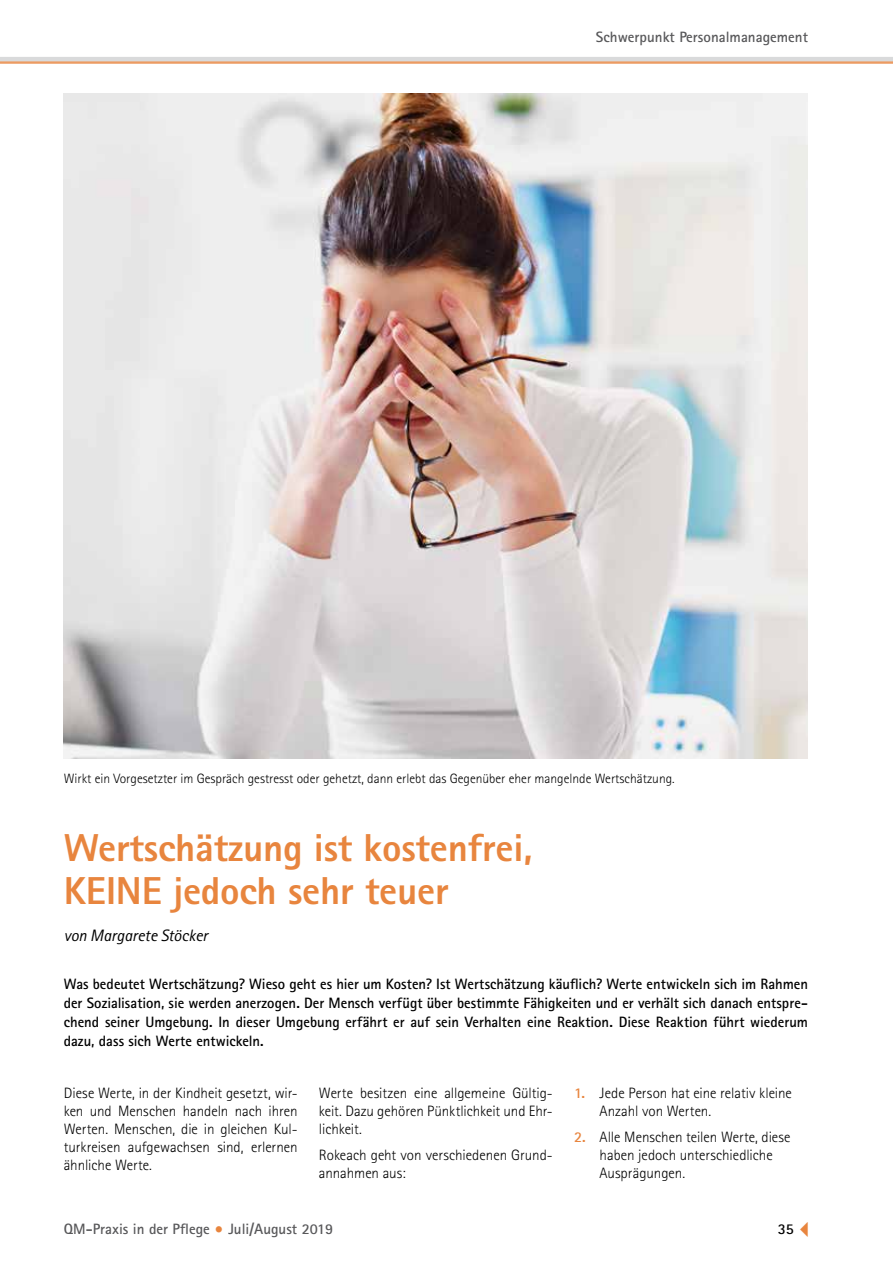
<style>
.page{position:relative;width:893px;height:1263px;background:#fff}
.page>*{position:absolute;margin:0;border:0;box-sizing:border-box;transform-origin:0 0}
.t1{font:800 39px/43.5px "Rotis Sans Serif Std";letter-spacing:-.005em;color:#e8853e}
.t2{font:italic 16.5px "Rotis Sans Serif Std";letter-spacing:-.005em;color:#000}
.t3{font:300 15px/18px "Rotis Sans Serif Std";color:#000}
.t4{font:700 15px/18.8px "Rotis Sans Serif Std";color:#000;text-align:justify}
.t5{font:700 15px "Rotis Sans Serif Std";color:#58585a}
.t6{font:300 13.5px "Rotis Sans Serif Std";color:#000}
.s1{font-weight:700;color:#e8853e}
.s2{color:#e8853e}
</style>
<div class="page">
<div style="left:0;top:49px;width:893px;height:20px;background:#fff;opacity:.59"></div>
<hr style="left:0;top:57px;width:893px;height:4px;background:#d9dadb">
<img style="left:64px;top:94px;width:744px;height:664px">
<p class="t5" style="left:596px;top:28px;width:213px">Schwerpunkt Personalmanagement</p>
<p class="t6" style="left:64px;top:771px;width:612px">Wirkt ein Vorgesetzter im Gespräch gestresst oder gehetzt, dann erlebt das Gegenüber eher mangelnde Wertschätzung.</p>
<h1 class="t1" style="left:64px;top:825px;width:470px">Wertschätzung ist kostenfrei,<br>KEINE jedoch sehr teuer</h1>
<p class="t2" style="left:64px;top:925px;width:145px">von Margarete Stöcker</p>
<p class="t4" style="left:64px;top:975px;width:746px">Was bedeutet Wertschätzung? Wieso geht es hier um Kosten? Ist Wertschätzung käuflich? Werte entwickeln sich im Rahmen der Sozialisation, sie werden anerzogen. Der Mensch verfügt über bestimmte Fähigkeiten und er verhält sich danach entspre&shy;chend seiner Umgebung. In dieser Umgebung erfährt er auf sein Verhalten eine Reaktion. Diese Reaktion führt wiederum dazu, dass sich Werte entwickeln.</p>
<p class="t3" style="left:64px;top:1083px;width:235px;text-align:justify">Diese Werte, in der Kindheit gesetzt, wir&shy;ken und Menschen handeln nach ihren Werten. Menschen, die in gleichen Kul&shy;turkreisen aufgewachsen sind, erlernen ähnliche Werte.</p>
<p class="t3" style="left:319px;top:1083px;width:235px;text-align:justify">Werte besitzen eine allgemeine Gültig&shy;keit. Dazu gehören Pünktlichkeit und Ehr&shy;lichkeit.</p>
<p class="t3" style="left:319px;top:1146px;width:235px">Rokeach geht von verschiedenen Grund&shy;annahmen aus:</p>
<p class="t3" style="left:600px;top:1083px;width:194px;text-indent:-26px"><span class="s1">1.</span> Jede Person hat eine relativ kleine<br>Anzahl von Werten.</p>
<p class="t3" style="left:600px;top:1128px;width:193px;text-indent:-26px"><span class="s1">2.</span> Alle Menschen teilen Werte, diese haben jedoch unterschiedliche<br>Ausprägungen.</p>
<p class="t5" style="left:64px;top:1220px;width:271px">QM-Praxis in der Pflege <span class="s2">•</span> Juli/August 2019</p>
<p class="t4" style="left:778px;top:1219px;width:18px">35</p>
</div>
